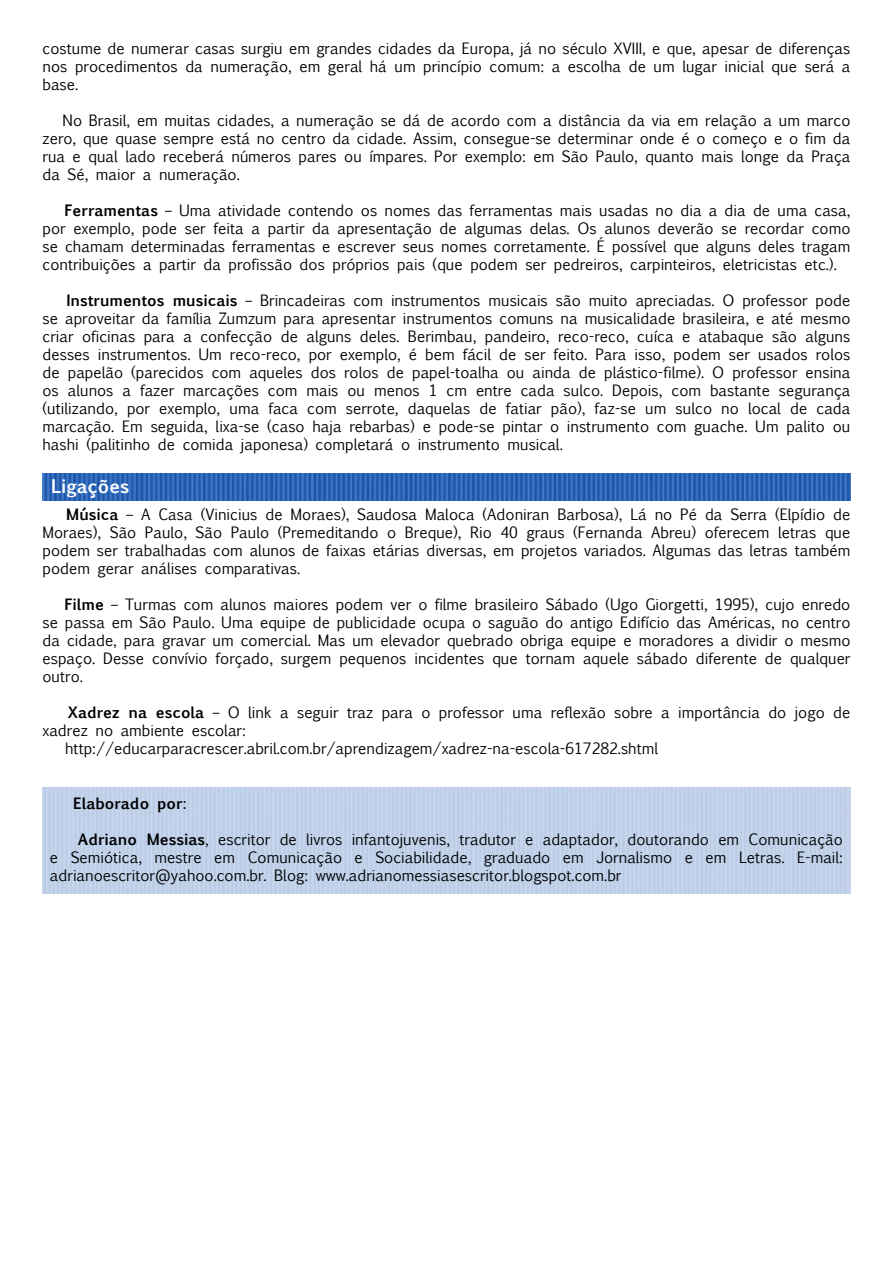
<style>
.page{position:relative;width:893px;height:1263px;background:#fff}
.page>*{position:absolute;margin:0;border:0;box-sizing:border-box;transform-origin:0 0}
.t1{font:700 18px "Euphemia UCAS";color:#fff}
.t2{font:15px/18px "Euphemia UCAS";color:#000;text-align:justify}
.t3{font:700 15px "Euphemia UCAS";color:#000}
.s1{font-weight:700}
</style>
<div class="page">
<div style="left:43px;top:788px;width:807px;height:105px;background:#bfd0e8"></div>
<img style="left:43px;top:473px;width:807px;height:27px">
<p class="t2" style="left:43px;top:39px;width:809px">costume de numerar casas surgiu em grandes cidades da Europa, já no século XVIII, e que, apesar de diferenças nos procedimentos da numeração, em geral há um princípio comum: a escolha de um lugar inicial que será a base.</p>
<p class="t2" style="left:43px;top:111px;width:809px;text-indent:20px">No Brasil, em muitas cidades, a numeração se dá de acordo com a distância da via em relação a um marco zero, que quase sempre está no centro da cidade. Assim, consegue-se determinar onde é o começo e o fim da rua e qual lado receberá números pares ou ímpares. Por exemplo: em São Paulo, quanto mais longe da Praça da Sé, maior a numeração.</p>
<p class="t2" style="left:43px;top:201px;width:809px;text-indent:22px"><span class="s1">Ferramentas</span> – Uma atividade contendo os nomes das ferramentas mais usadas no dia a dia de uma casa, por exemplo, pode ser feita a partir da apresentação de algumas delas. Os alunos deverão se recordar como se chamam determinadas ferramentas e escrever seus nomes corretamente. É possível que alguns deles tragam contribuições a partir da profissão dos próprios pais (que podem ser pedreiros, carpinteiros, eletricistas etc.).</p>
<p class="t2" style="left:43px;top:291px;width:809px;text-indent:24px"><span class="s1">Instrumentos musicais</span> – Brincadeiras com instrumentos musicais são muito apreciadas. O professor pode se aproveitar da família Zumzum para apresentar instrumentos comuns na musicalidade brasileira, e até mesmo criar oficinas para a confecção de alguns deles. Berimbau, pandeiro, reco-reco, cuíca e atabaque são alguns desses instrumentos. Um reco-reco, por exemplo, é bem fácil de ser feito. Para isso, podem ser usados rolos de papelão (parecidos com aqueles dos rolos de papel-toalha ou ainda de plástico-filme). O professor ensina os alunos a fazer marcações com mais ou menos 1 cm entre cada sulco. Depois, com bastante segurança (utilizando, por exemplo, uma faca com serrote, daquelas de fatiar pão), faz-se um sulco no local de cada marcação. Em seguida, lixa-se (caso haja rebarbas) e pode-se pintar o instrumento com guache. Um palito ou hashi (palitinho de comida japonesa) completará o instrumento musical.</p>
<p class="t1" style="left:51px;top:473px;width:80px">Ligações</p>
<p class="t2" style="left:43px;top:505px;width:809px;text-indent:24px"><span class="s1">Música</span> – A Casa (Vinicius de Moraes), Saudosa Maloca (Adoniran Barbosa), Lá no Pé da Serra (Elpídio de Moraes), São Paulo, São Paulo (Premeditando o Breque), Rio 40 graus (Fernanda Abreu) oferecem letras que podem ser trabalhadas com alunos de faixas etárias diversas, em projetos variados. Algumas das letras também podem gerar análises comparativas.</p>
<p class="t2" style="left:43px;top:595px;width:809px;text-indent:22px"><span class="s1">Filme</span> – Turmas com alunos maiores podem ver o filme brasileiro Sábado (Ugo Giorgetti, 1995), cujo enredo se passa em São Paulo. Uma equipe de publicidade ocupa o saguão do antigo Edifício das Américas, no centro da cidade, para gravar um comercial. Mas um elevador quebrado obriga equipe e moradores a dividir o mesmo espaço. Desse convívio forçado, surgem pequenos incidentes que tornam aquele sábado diferente de qualquer outro.</p>
<p class="t2" style="left:68px;top:703px;width:784px"><span class="s1">Xadrez na escola</span> – O link a seguir traz para o professor uma reflexão sobre a importância do jogo de</p>
<p class="t2" style="left:43px;top:721px;width:205px">xadrez no ambiente escolar:</p>
<p class="t2" style="left:65px;top:739px;width:594px">http://educarparacrescer.abril.com.br/aprendizagem/xadrez-na-escola-617282.shtml</p>
<p class="t3" style="left:73px;top:791px;width:115px">Elaborado por:</p>
<p class="t2" style="left:50px;top:830px;width:794px;text-indent:28px"><span class="s1">Adriano Messias</span>, escritor de livros infantojuvenis, tradutor e adaptador, doutorando em Comunicação e Semiótica, mestre em Comunicação e Sociabilidade, graduado em Jornalismo e em Letras. E-mail: adrianoescritor@yahoo.com.br. Blog: www.adrianomessiasescritor.blogspot.com.br</p>
</div>
